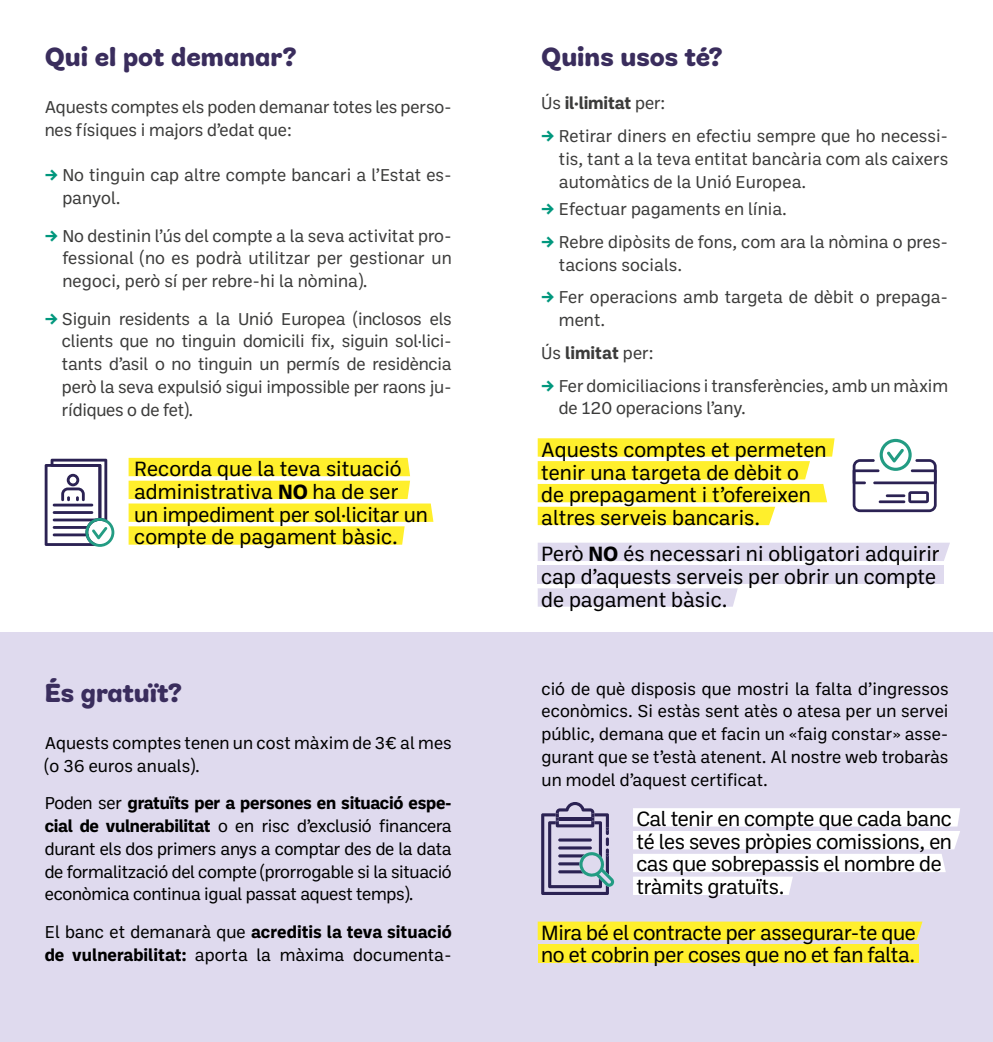
<style>
.page{position:relative;width:993px;height:1042px;background:#fff}
.page>*{position:absolute;margin:0;border:0;box-sizing:border-box;transform-origin:0 0}
.t1{font:700 28px "Cobbler";color:#3a2d5d}
.t2{font:21px/22.8px "Ballinger";letter-spacing:-.005em;color:#000}
.t3{font:17.5px/22.8px "Ballinger";color:#3c3c3b}
.t4{font:17.5px/22.8px "Ballinger";color:#000}
.t5{font:700 17.5px "Ballinger";letter-spacing:-.01em;color:#3c3c3b}
.s1{font-weight:700;color:#00977d}
.s2{font-weight:700}
.s3{font-weight:400}
</style>
<div class="page">
<div style="left:0;top:632px;width:992px;height:410px;background:#dfdaee"></div>
<div style="left:537px;top:543px;width:412px;height:18px;background:#dfdaee"></div>
<div style="left:537px;top:921px;width:385px;height:19px;background:#ffef2c"></div>
<div style="left:537px;top:565px;width:406px;height:19px;background:#dfdaee"></div>
<div style="left:537px;top:944px;width:381px;height:19px;background:#ffef2c"></div>
<svg style="left:537px;top:588px;width:200px;height:19px"></svg>
<svg style="left:128px;top:458px;width:305px;height:87px"></svg>
<svg style="left:537px;top:438px;width:297px;height:87px"></svg>
<svg style="left:633px;top:808px;width:326px;height:87px"></svg>
<svg style="left:45px;top:459px;width:69px;height:88px"></svg>
<svg style="left:852px;top:439px;width:84px;height:73px"></svg>
<hr style="left:878px;top:500px;width:27px;height:3px;background:#2b2253">
<hr style="left:885px;top:494px;width:20px;height:3px;background:#2b2253">
<svg style="left:541px;top:802px;width:73px;height:93px"></svg>
<h1 class="t1" style="left:45px;top:35px;width:253px">Qui el pot demanar?</h1>
<p class="t3" style="left:45px;top:96px;width:408px">Aquests comptes els poden demanar totes les perso&shy;nes físiques i majors d’edat que:</p>
<p class="t3" style="left:62px;top:164px;width:391px;text-indent:-18px"><span class="s1">→</span> No tinguin cap altre compte bancari a l’Estat es&shy;panyol.</p>
<p class="t3" style="left:62px;top:224px;width:391px;text-align:justify;text-indent:-18px"><span class="s1">→</span> No destinin l’ús del compte a la seva activitat pro&shy;fessional (no es podrà utilitzar per gestionar un negoci, però sí per rebre-hi la nòmina).</p>
<p class="t3" style="left:62px;top:307px;width:391px;text-align:justify;text-indent:-17px"><span class="s1">→</span> Siguin residents a la Unió Europea (inclosos els clients que no tinguin domicili fix, siguin sol·lici&shy;tants d’asil o no tinguin un permís de residència però la seva expulsió sigui impossible per raons ju&shy;rídiques o de fet).</p>
<p class="t2" style="left:134px;top:458px;width:295px">Recorda que la teva situació administrativa <span class="s2">NO</span> ha de ser un impediment per sol·licitar un compte de pagament bàsic.</p>
<h1 class="t1" style="left:45px;top:671px;width:139px">És gratuït?</h1>
<p class="t4" style="left:45px;top:732px;width:408px">Aquests comptes tenen un cost màxim de 3€ al mes (o 36 euros anuals).</p>
<p class="t4" style="left:45px;top:792px;width:408px;text-align:justify">Poden ser <span class="s2">gratuïts per a persones en situació espe&shy;cial de vulnerabilitat</span> o en risc d’exclusió financera durant els dos primers anys a comptar des de la data de formalització del compte (prorrogable si la situació econòmica continua igual passat aquest temps).</p>
<p class="t4" style="left:45px;top:921px;width:408px">El banc et demanarà que <span class="s2">acreditis la teva situació de vulnerabilitat:</span> aporta la màxima documenta-</p>
<h1 class="t1" style="left:541px;top:35px;width:183px">Quins usos té?</h1>
<p class="t5" style="left:541px;top:94px;width:126px"><span class="s3">Ús</span> il·limitat <span class="s3">per:</span></p>
<p class="t3" style="left:558px;top:125px;width:391px;text-align:justify;text-indent:-18px"><span class="s1">→</span> Retirar diners en efectiu sempre que ho necessi&shy;tis, tant a la teva entitat bancària com als caixers automàtics de la Unió Europea.</p>
<p class="t3" style="left:541px;top:198px;width:247px"><span class="s1">→</span> Efectuar pagaments en línia.</p>
<p class="t3" style="left:558px;top:231px;width:391px;text-indent:-18px"><span class="s1">→</span> Rebre dipòsits de fons, com ara la nòmina o pres&shy;tacions socials.</p>
<p class="t3" style="left:558px;top:286px;width:391px;text-indent:-18px"><span class="s1">→</span> Fer operacions amb targeta de dèbit o prepaga&shy;ment.</p>
<p class="t5" style="left:541px;top:343px;width:114px"><span class="s3">Ús</span> limitat <span class="s3">per:</span></p>
<p class="t3" style="left:558px;top:374px;width:391px;text-indent:-18px"><span class="s1">→</span> Fer domiciliacions i transferències, amb un màxim de 120 operacions l’any.</p>
<p class="t2" style="left:541px;top:438px;width:287px">Aquests comptes et permeten tenir una targeta de dèbit o de prepagament i t’ofereixen altres serveis bancaris.</p>
<p class="t2" style="left:541px;top:543px;width:400px">Però <span class="s2">NO</span> és necessari ni obligatori adquirir cap d’aquests serveis per obrir un compte de pagament bàsic.</p>
<p class="t4" style="left:541px;top:677px;width:408px;text-align:justify">ció de què disposis que mostri la falta d’ingressos econòmics. Si estàs sent atès o atesa per un servei públic, demana que et facin un «faig constar» asse&shy;gurant que se t’està atenent. Al nostre web trobaràs un model d’aquest certificat.</p>
<p class="t2" style="left:636px;top:807px;width:317px">Cal tenir en compte que cada banc té les seves pròpies comissions, en cas que sobrepassis el nombre de tràmits gratuïts.</p>
<p class="t2" style="left:541px;top:921px;width:376px">Mira bé el contracte per assegurar-te que no et cobrin per coses que no et fan falta.</p>
</div>
